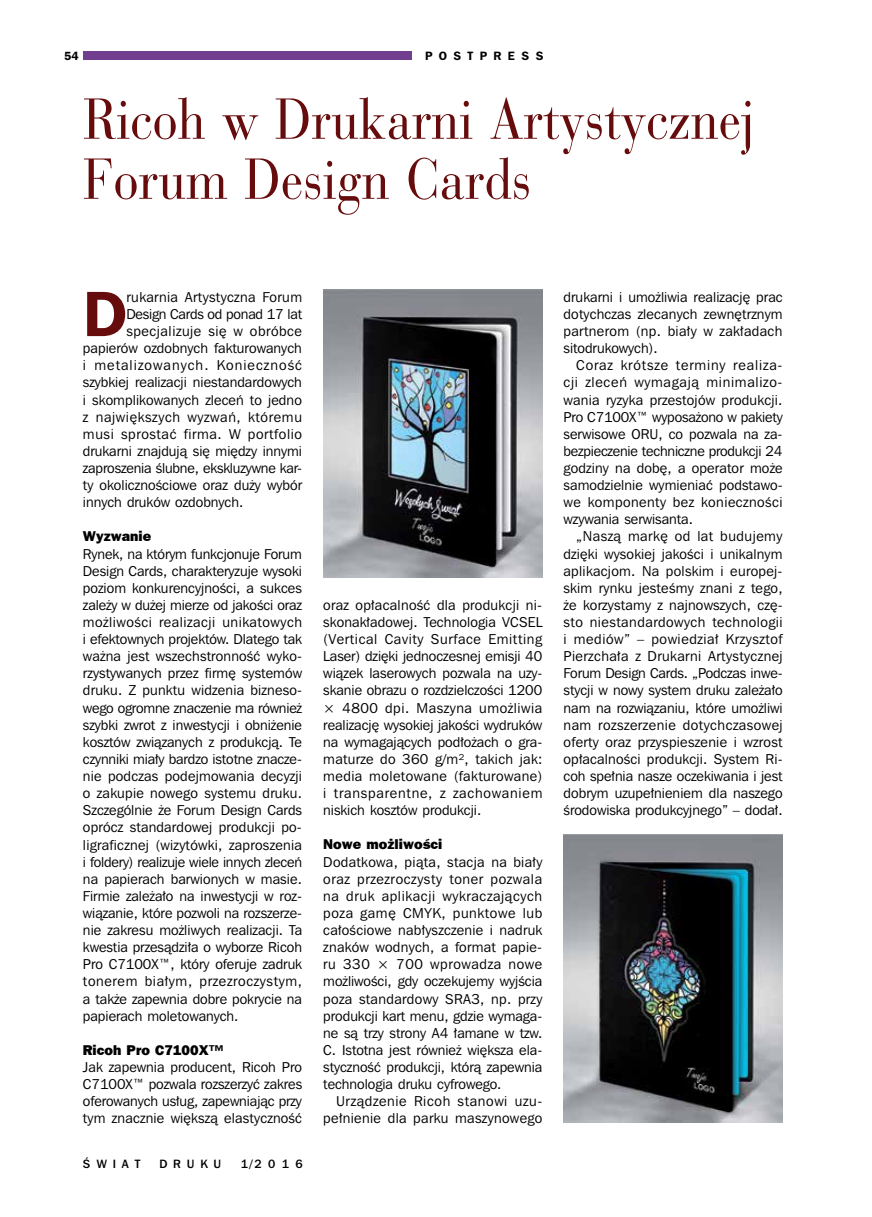
<style>
.page{position:relative;width:872px;height:1217px;background:#fff}
.page>*{position:absolute;margin:0;border:0;box-sizing:border-box;transform-origin:0 0}
.t1{font:63.6px "Frnk Goth ITC Dm PL";color:#670c0d}
.t2{font:55.5px/60px "Parma";color:#670c0d}
.t3{font:14.25px/17.1px "Frnk Goth ITC Bk PL";letter-spacing:.005em;color:#000;text-align:justify}
.t4{font:14.25px/17.1px "Frnk Goth ITC Bk PL";letter-spacing:.025em;color:#000;text-align:right}
.t5{font:14.25px "Frnk Goth ITC Bk PL";letter-spacing:.045em;color:#000}
.t6{font:800 14.25px "Frankfurt Gothic";color:#000}
.t7{font:14.25px "Frnk Goth ITC Bk PL";letter-spacing:.075em;color:#000}
.t8{font:14.25px "Frnk Goth ITC Bk PL";letter-spacing:-.015em;color:#000}
.t9{font:14.25px "Frnk Goth ITC Bk PL";letter-spacing:.04em;color:#000}
.t10{font:12px "Frnk Goth ITC Md PL";letter-spacing:.49em;color:#000}
.t11{font:12px "Frnk Goth ITC Dm PL";letter-spacing:.53em;color:#000}
.t12{font:12px "P Franklin Demi A";color:#000}
</style>
<div class="page">
<div style="left:83px;top:51px;width:459px;height:8px;background:#723e8f"></div>
<img style="left:323px;top:289px;width:219px;height:288px">
<img style="left:563px;top:834px;width:219px;height:288px">
<div style="left:412px;top:50px;width:131px;height:27px;background:#fff"></div>
<p class="t12" style="left:64px;top:49px;width:16px">54</p>
<p class="t11" style="left:425px;top:48px;width:120px">POSTPRESS</p>
<h2 class="t2" style="left:83px;top:89px;width:673px">Ricoh w Drukarni Artystycznej<br>Forum Design Cards</h2>
<h1 class="t1" style="left:83px;top:274px;width:45px">D</h1>
<p class="t4" style="left:126px;top:288px;width:177px">rukarnia Artystyczna Forum</p>
<p class="t8" style="left:126px;top:305px;width:177px">Design Cards od ponad 17 lat</p>
<p class="t9" style="left:126px;top:322px;width:177px">specjalizuje się w obróbce</p>
<p class="t3" style="left:83px;top:339px;width:220px">papierów ozdobnych fakturowanych</p>
<p class="t7" style="left:83px;top:356px;width:221px">i metalizowanych. Konieczność</p>
<p class="t3" style="left:83px;top:373px;width:220px">szybkiej realizacji niestandardowych</p>
<p class="t3" style="left:83px;top:391px;width:220px">i skomplikowanych zleceń to jedno</p>
<p class="t5" style="left:83px;top:408px;width:220px">z największych wyzwań, któremu</p>
<p class="t5" style="left:83px;top:425px;width:221px">musi sprostać firma. W portfolio</p>
<p class="t3" style="left:83px;top:442px;width:221px">drukarni znajdują się między innymi</p>
<p class="t3" style="left:83px;top:459px;width:220px">zaproszenia ślubne, ekskluzywne kar-</p>
<p class="t3" style="left:83px;top:476px;width:221px">ty okolicznościowe oraz duży wybór</p>
<p class="t3" style="left:83px;top:493px;width:162px">innych druków ozdobnych.</p>
<p class="t6" style="left:83px;top:528px;width:70px">Wyzwanie</p>
<p class="t3" style="left:83px;top:544px;width:221px">Rynek, na którym funkcjonuje Forum Design Cards, charakteryzuje wysoki poziom konkurencyjności, a sukces zależy w dużej mierze od jakości oraz możliwości realizacji unikatowych i efektownych projektów. Dlatego tak ważna jest wszechstronność wyko&shy;rzystywanych przez firmę systemów druku. Z punktu widzenia bizneso&shy;wego ogromne znaczenie ma również szybki zwrot z inwestycji i obniżenie kosztów związanych z produkcją. Te czynniki miały bardzo istotne znacze&shy;nie podczas podejmowania decyzji o zakupie nowego systemu druku.<br>Szczególnie że Forum Design Cards oprócz standardowej produkcji po&shy;ligraficznej (wizytówki, zaproszenia i foldery) realizuje wiele innych zleceń na papierach barwionych w masie.<br>Firmie zależało na inwestycji w roz&shy;wiązanie, które pozwoli na rozszerze&shy;nie zakresu możliwych realizacji. Ta kwestia przesądziła o wyborze Ricoh Pro C7100X™, który oferuje zadruk tonerem białym, przezroczystym, a także zapewnia dobre pokrycie na papierach moletowanych.</p>
<p class="t6" style="left:83px;top:1041px;width:141px">Ricoh Pro C7100X™</p>
<p class="t3" style="left:83px;top:1057px;width:221px">Jak zapewnia producent, Ricoh Pro C7100X™ pozwala rozszerzyć zakres oferowanych usług, zapewniając przy tym znacznie większą elastyczność</p>
<p class="t10" style="left:83px;top:1155px;width:59px">ŚWIAT</p>
<p class="t10" style="left:159px;top:1155px;width:63px">DRUKU</p>
<p class="t10" style="left:241px;top:1155px;width:63px">1/2016</p>
<p class="t3" style="left:323px;top:596px;width:221px">oraz opłacalność dla produkcji ni&shy;skonakładowej. Technologia VCSEL (Vertical Cavity Surface Emitting Laser) dzięki jednoczesnej emisji 40 wiązek laserowych pozwala na uzy&shy;skanie obrazu o rozdzielczości 1200 × 4800 dpi. Maszyna umożliwia realizację wysokiej jakości wydruków na wymagających podłożach o gra&shy;maturze do 360 g/m², takich jak: media moletowane (fakturowane) i transparentne, z zachowaniem niskich kosztów produkcji.</p>
<p class="t6" style="left:323px;top:835px;width:121px">Nowe możliwości</p>
<p class="t3" style="left:323px;top:852px;width:221px">Dodatkowa, piąta, stacja na biały oraz przezroczysty toner pozwala na druk aplikacji wykraczających poza gamę CMYK, punktowe lub całościowe nabłyszczenie i nadruk znaków wodnych, a format papie&shy;ru 330 × 700 wprowadza nowe możliwości, gdy oczekujemy wyjścia poza standardowy SRA3, np. przy produkcji kart menu, gdzie wymaga&shy;ne są trzy strony A4 łamane w tzw.<br>C. Istotna jest również większa ela&shy;styczność produkcji, którą zapewnia technologia druku cyfrowego.</p>
<p class="t4" style="left:323px;top:1092px;width:220px">Urządzenie Ricoh stanowi uzu&shy;pełnienie dla parku maszynowego</p>
<p class="t3" style="left:563px;top:288px;width:221px">drukarni i umożliwia realizację prac dotychczas zlecanych zewnętrznym partnerom (np. biały w zakładach sitodrukowych).</p>
<p class="t3" style="left:563px;top:356px;width:221px;text-indent:13px">Coraz krótsze terminy realiza&shy;cji zleceń wymagają minimalizo&shy;wania ryzyka przestojów produkcji.<br>Pro C7100X™ wyposażono w pakiety serwisowe ORU, co pozwala na za&shy;bezpieczenie techniczne produkcji 24 godziny na dobę, a operator może samodzielnie wymieniać podstawo&shy;we komponenty bez konieczności wzywania serwisanta.</p>
<p class="t3" style="left:563px;top:527px;width:221px;text-indent:13px">„Naszą markę od lat budujemy dzięki wysokiej jakości i unikalnym aplikacjom. Na polskim i europej&shy;skim rynku jesteśmy znani z tego, że korzystamy z najnowszych, czę&shy;sto niestandardowych technologii i mediów” – powiedział Krzysztof Pierzchała z Drukarni Artystycznej Forum Design Cards. „Podczas inwe&shy;stycji w nowy system druku zależało nam na rozwiązaniu, które umożliwi nam rozszerzenie dotychczasowej oferty oraz przyspieszenie i wzrost opłacalności produkcji. System Ri&shy;coh spełnia nasze oczekiwania i jest dobrym uzupełnieniem dla naszego środowiska produkcyjnego” – dodał.</p>
</div>
